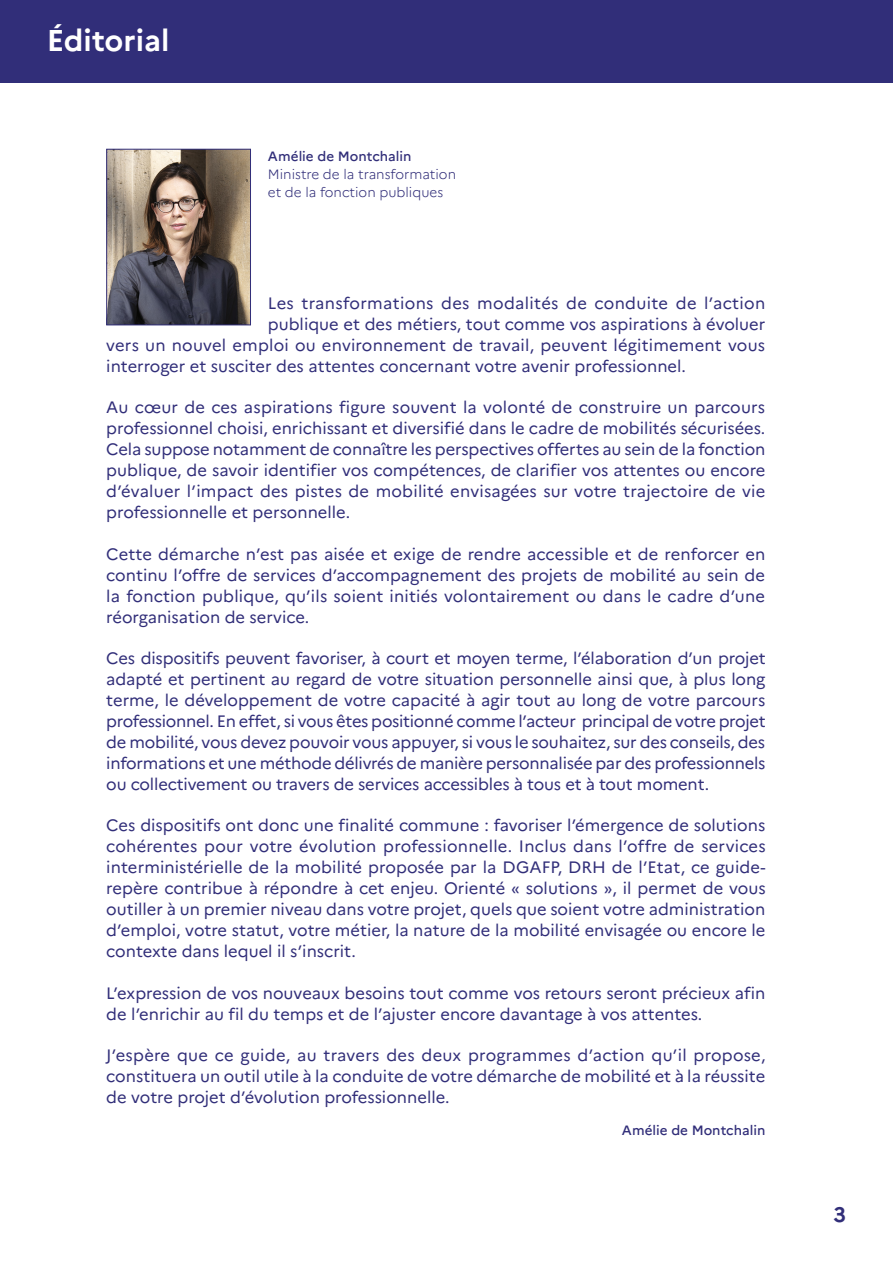
<style>
.page{position:relative;width:893px;height:1263px;background:#fff}
.page>*{position:absolute;margin:0;border:0;box-sizing:border-box;transform-origin:0 0}
.t1{font:700 30px "Marianne";color:#fff}
.t2{font:700 21px "Marianne";color:#312e79}
.t3{font:16.5px/21px "Marianne";color:#312e79;text-align:justify}
.t4{font:16.5px "Marianne";letter-spacing:.02em;color:#312e79}
.t5{font:300 13.5px/18px "Marianne";color:#312e79}
.t6{font:500 13.5px "Marianne";color:#312e79}
</style>
<div class="page">
<div style="left:0;top:0;width:893px;height:83px;background:#312e79"></div>
<img style="left:108px;top:151px;width:141px;height:172px">
<div style="left:106px;top:149px;width:145px;height:176px;border:1px solid #312e79"></div>
<h1 class="t1" style="left:47px;top:22px;width:124px">Éditorial</h1>
<p class="t6" style="left:268px;top:148px;width:145px">Amélie de Montchalin</p>
<p class="t5" style="left:268px;top:165px;width:190px">Ministre de la transformation et de la fonction publiques</p>
<p class="t4" style="left:268px;top:293px;width:499px">Les transformations des modalités de conduite de l’action</p>
<p class="t3" style="left:268px;top:314px;width:499px">publique et des métiers, tout comme vos aspirations à évoluer</p>
<p class="t3" style="left:106px;top:335px;width:660px">vers un nouvel emploi ou environnement de travail, peuvent légitimement vous</p>
<p class="t3" style="left:106px;top:356px;width:581px">interroger et susciter des attentes concernant votre avenir professionnel.</p>
<p class="t3" style="left:106px;top:397px;width:661px">Au cœur de ces aspirations figure souvent la volonté de construire un parcours professionnel choisi, enrichissant et diversifié dans le cadre de mobilités sécurisées.<br>Cela suppose notamment de connaître les perspectives offertes au sein de la fonction publique, de savoir identifier vos compétences, de clarifier vos attentes ou encore d’évaluer l’impact des pistes de mobilité envisagées sur votre trajectoire de vie professionnelle et personnelle.</p>
<p class="t3" style="left:106px;top:543px;width:661px">Cette démarche n’est pas aisée et exige de rendre accessible et de renforcer en continu l’offre de services d’accompagnement des projets de mobilité au sein de la fonction publique, qu’ils soient initiés volontairement ou dans le cadre d’une réorganisation de service.</p>
<p class="t3" style="left:106px;top:647px;width:661px">Ces dispositifs peuvent favoriser, à court et moyen terme, l’élaboration d’un projet adapté et pertinent au regard de votre situation personnelle ainsi que, à plus long terme, le développement de votre capacité à agir tout au long de votre parcours professionnel. En effet, si vous êtes positionné comme l’acteur principal de votre projet de mobilité, vous devez pouvoir vous appuyer, si vous le souhaitez, sur des conseils, des informations et une méthode délivrés de manière personnalisée par des professionnels ou collectivement ou travers de services accessibles à tous et à tout moment.</p>
<p class="t3" style="left:106px;top:815px;width:661px">Ces dispositifs ont donc une finalité commune : favoriser l’émergence de solutions cohérentes pour votre évolution professionnelle. Inclus dans l’offre de services interministérielle de la mobilité proposée par la DGAFP, DRH de l’Etat, ce guide&shy;repère contribue à répondre à cet enjeu. Orienté « solutions », il permet de vous outiller à un premier niveau dans votre projet, quels que soient votre administration d’emploi, votre statut, votre métier, la nature de la mobilité envisagée ou encore le contexte dans lequel il s’inscrit.</p>
<p class="t3" style="left:106px;top:982px;width:661px">L’expression de vos nouveaux besoins tout comme vos retours seront précieux afin de l’enrichir au fil du temps et de l’ajuster encore davantage à vos attentes.</p>
<p class="t3" style="left:106px;top:1044px;width:661px">J’espère que ce guide, au travers des deux programmes d’action qu’il propose, constituera un outil utile à la conduite de votre démarche de mobilité et à la réussite de votre projet d’évolution professionnelle.</p>
<p class="t6" style="left:622px;top:1122px;width:145px">Amélie de Montchalin</p>
<p class="t2" style="left:834px;top:1202px;width:14px">3</p>
</div>
